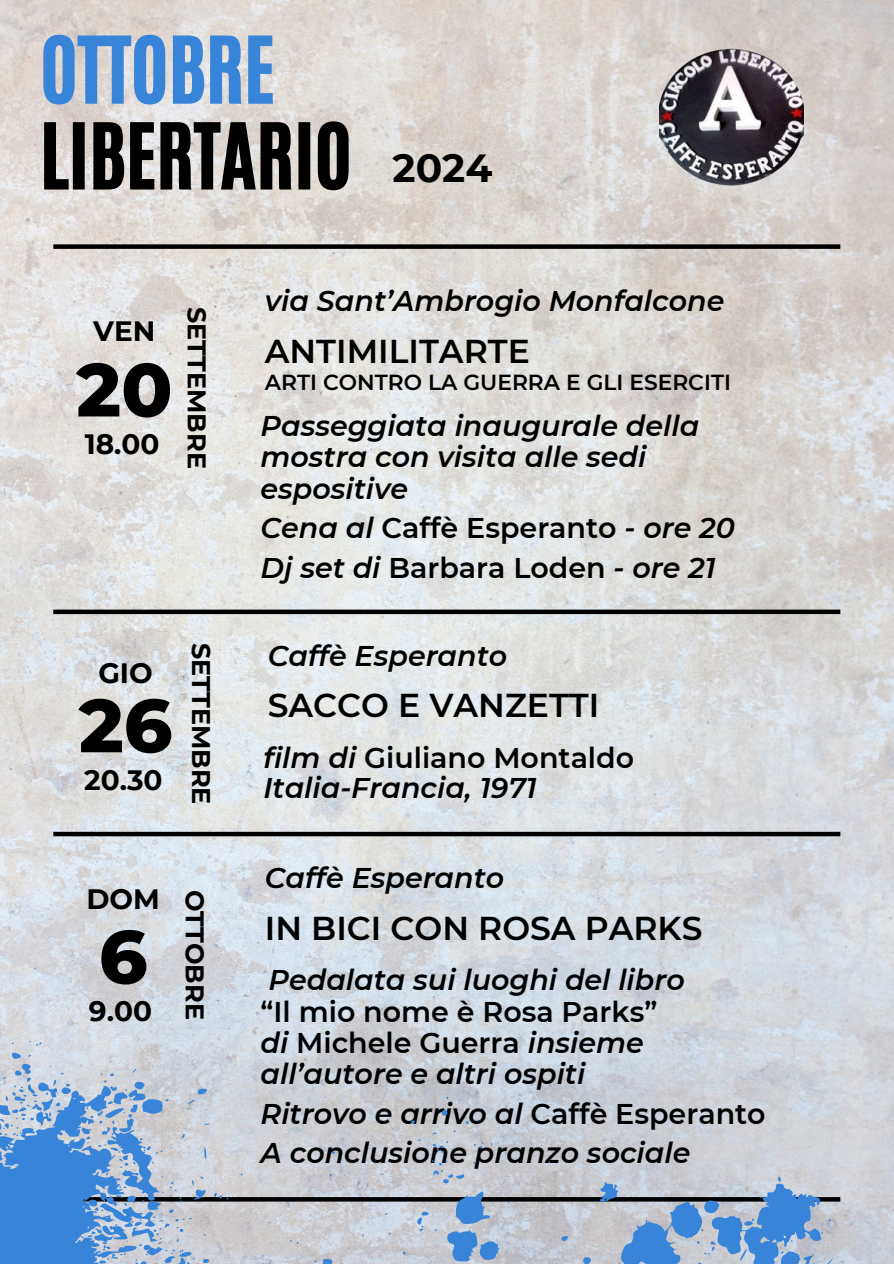
<style>
.page{position:relative;width:894px;height:1264px;background:#fff}
.page>*{position:absolute;margin:0;border:0;box-sizing:border-box;transform-origin:0 0}
.t1{font:77.1px "CA Generated";color:#3784d8}
.t2{font:76.2px "CA Generated";color:#000}
.t3{font:800 75px "Montserrat";color:#000}
.t4{font:700 39.15px "Montserrat";color:#000}
.t5{font:600 33px "Montserrat";color:#000}
.t6{font:italic 600 28.5px/31.2px "Montserrat";color:#000}
.t7{font:600 28.5px "Montserrat";color:#000}
.t8{font:700 27.9px "Montserrat";color:#000}
.t9{font:700 25.5px "Montserrat";color:#000}
.t10{font:600 21.75px "Montserrat";color:#000}
.s1{font-style:italic}
.s2{font-style:normal}
</style>
<div class="page">
<img style="left:0;top:0;width:893px;height:1263px">
<img style="left:659px;top:41px;width:144px;height:144px">
<div style="left:53px;top:244px;width:787px;height:5px;background:#000"></div>
<div style="left:53px;top:609px;width:787px;height:5px;background:#000"></div>
<div style="left:53px;top:831px;width:787px;height:5px;background:#000"></div>
<svg style="left:210px;top:1067px;width:630px;height:196px;background:#bbc3cf"></svg>
<svg style="left:0;top:1035px;width:210px;height:228px;background:#93b2d6"></svg>
<h1 class="t1" style="left:40px;top:15px;width:236px">OTTOBRE</h1>
<p class="t2" style="left:40px;top:101px;width:313px">LIBERTARIO</p>
<h2 class="t4" style="left:392px;top:144px;width:101px">2024</h2>
<h6 class="t8" style="left:93px;top:314px;width:64px">VEN</h6>
<h4 class="t3" style="left:76px;top:344px;width:98px">20</h4>
<p class="t8" style="left:85px;top:427px;width:76px">18.00</p>
<h4 class="t9" style="left:213px;top:307px;width:163px;rotate:90deg">SETTEMBRE</h4>
<p class="t8" style="left:98px;top:655px;width:56px">GIO</p>
<h5 class="t3" style="left:79px;top:679px;width:95px">26</h5>
<h5 class="t8" style="left:84px;top:762px;width:80px">20.30</h5>
<h4 class="t9" style="left:217px;top:642px;width:163px;rotate:90deg">SETTEMBRE</h4>
<h5 class="t8" style="left:86px;top:881px;width:75px">DOM</h5>
<h5 class="t3" style="left:99px;top:910px;width:50px">6</h5>
<p class="t8" style="left:89px;top:993px;width:65px">9.00</p>
<p class="t9" style="left:210px;top:889px;width:131px;rotate:90deg">OTTOBRE</p>
<h4 class="t6" style="left:265px;top:285px;width:461px">via Sant’Ambrogio Monfalcone</h4>
<h4 class="t5" style="left:265px;top:330px;width:266px">ANTIMILITARTE</h4>
<p class="t10" style="left:265px;top:368px;width:467px">ARTI CONTRO LA GUERRA E GLI ESERCITI</p>
<h5 class="t6" style="left:260px;top:410px;width:440px">Passeggiata inaugurale della mostra con visita alle sedi espositive</h5>
<h5 class="t7" style="left:260px;top:510px;width:476px"><span class="s1">Cena al</span> Caffè Esperanto <span class="s1">- ore 20</span></h5>
<h5 class="t6" style="left:260px;top:551px;width:456px">Dj set di <span class="s2">Barbara Loden</span> - ore 21</h5>
<h3 class="t6" style="left:268px;top:640px;width:241px">Caffè Esperanto</h3>
<h5 class="t5" style="left:268px;top:685px;width:333px">SACCO E VANZETTI</h5>
<h6 class="t6" style="left:263px;top:742px;width:372px;line-height:30.3px">film di <span class="s2">Giuliano Montaldo<br></span>Italia-Francia, 1971</h6>
<h5 class="t6" style="left:265px;top:862px;width:241px">Caffè Esperanto</h5>
<h3 class="t5" style="left:265px;top:907px;width:439px">IN BICI CON ROSA PARKS</h3>
<h4 class="t6" style="left:260px;top:964px;width:425px">Pedalata sui luoghi del libro <span class="s2">“Il mio nome è Rosa Parks” </span>di <span class="s2">Michele Guerra</span> insieme all’autore e altri ospiti</h4>
<h6 class="t6" style="left:260px;top:1097px;width:506px">Ritrovo e arrivo al <span class="s2">Caffè Esperanto</span></h6>
<h5 class="t6" style="left:260px;top:1137px;width:431px">A conclusione pranzo sociale</h5>
</div>
